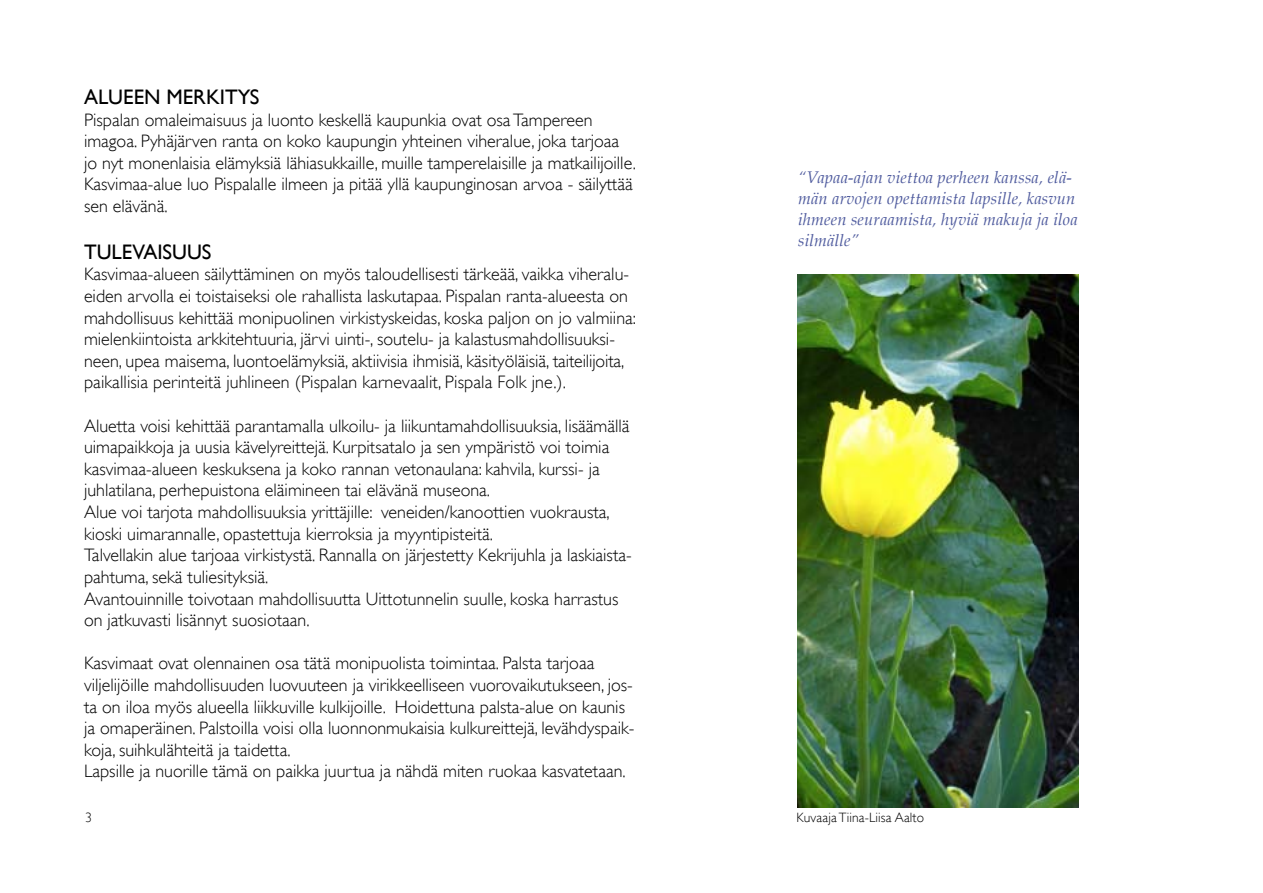
<style>
.page{position:relative;width:1263px;height:893px;background:#fff}
.page>*{position:absolute;margin:0;border:0;box-sizing:border-box;transform-origin:0 0}
.t1{font:21px "Gill Sans";color:#000}
.t2{font:300 18px/21.6px "Gill Sans";color:#000}
.t3{font:italic 16.5px/21px "Palatino";letter-spacing:.01em;color:#4f5b9e}
.t4{font:300 13.5px "Gill Sans";letter-spacing:.01em;color:#000}
</style>
<div class="page">
<img style="left:797px;top:274px;width:282px;height:533px">
<p class="t1" style="left:84px;top:85px;width:176px">ALUEEN MERKITYS</p>
<p class="t2" style="left:84px;top:109px;width:553px">Pispalan omaleimaisuus ja luonto keskellä kaupunkia ovat osa Tampereen imagoa. Pyhäjärven ranta on koko kaupungin yhteinen viheralue, joka tarjoaa jo nyt monenlaisia elämyksiä lähiasukkaille, muille tamperelaisille ja matkailijoille.<br>Kasvimaa-alue luo Pispalalle ilmeen ja pitää yllä kaupunginosan arvoa - säilyttää sen elävänä.</p>
<p class="t1" style="left:84px;top:240px;width:60px">TULEVAIS</p>
<p class="t1" style="left:172px;top:240px;width:39px">UUS</p>
<p class="t2" style="left:84px;top:264px;width:553px">Kasvimaa-alueen säilyttäminen on myös taloudellisesti tärkeää, vaikka viheralu&shy;eiden arvolla ei toistaiseksi ole rahallista laskutapaa. Pispalan ranta-alueesta on mahdollisuus kehittää monipuolinen virkistyskeidas, koska paljon on jo valmiina: mielenkiintoista arkkitehtuuria, järvi uinti-, soutelu- ja kalastusmahdollisuuksi&shy;neen, upea maisema, luontoelämyksiä, aktiivisia ihmisiä, käsityöläisiä, taiteilijoita, paikallisia perinteitä juhlineen (Pispalan karnevaalit, Pispala Folk jne.).</p>
<p class="t2" style="left:84px;top:415px;width:549px">Aluetta voisi kehittää parantamalla ulkoilu- ja liikuntamahdollisuuksia, lisäämällä uimapaikkoja ja uusia kävelyreittejä. Kurpitsatalo ja sen ympäristö voi toimia kasvimaa-alueen keskuksena ja koko rannan vetonaulana: kahvila, kurssi- ja juhlatilana, perhepuistona eläimineen tai elävänä museona.<br>Alue voi tarjota mahdollisuuksia yrittäjille: veneiden/kanoottien vuokrausta, kioski uimarannalle, opastettuja kierroksia ja myyntipisteitä.<br>Talvellakin alue tarjoaa virkistystä. Rannalla on järjestetty Kekrijuhla ja laskiaista&shy;pahtuma, sekä tuliesityksiä.<br>Avantouinnille toivotaan mahdollisuutta Uittotunnelin suulle, koska harrastus on jatkuvasti lisännyt suosiotaan.</p>
<p class="t2" style="left:84px;top:652px;width:552px">Kasvimaat ovat olennainen osa tätä monipuolista toimintaa. Palsta tarjoaa viljelijöille mahdollisuuden luovuuteen ja virikkeelliseen vuorovaikutukseen, jos&shy;ta on iloa myös alueella liikkuville kulkijoille. Hoidettuna palsta-alue on kaunis ja omaperäinen. Palstoilla voisi olla luonnonmukaisia kulkureittejä, levähdyspaik&shy;koja, suihkulähteitä ja taidetta.<br>Lapsille ja nuorille tämä on paikka juurtua ja nähdä miten ruokaa kasvatetaan.</p>
<p class="t4" style="left:85px;top:810px;width:8px">3</p>
<p class="t3" style="left:798px;top:167px;width:281px">“Vapaa-ajan viettoa perheen kanssa, elä&shy;män arvojen opettamista lapsille, kasvun ihmeen seuraamista, hyviä makuja ja iloa silmälle”</p>
<p class="t4" style="left:796px;top:809px;width:129px">Kuvaaja Tiina-Liisa Aalto</p>
</div>
